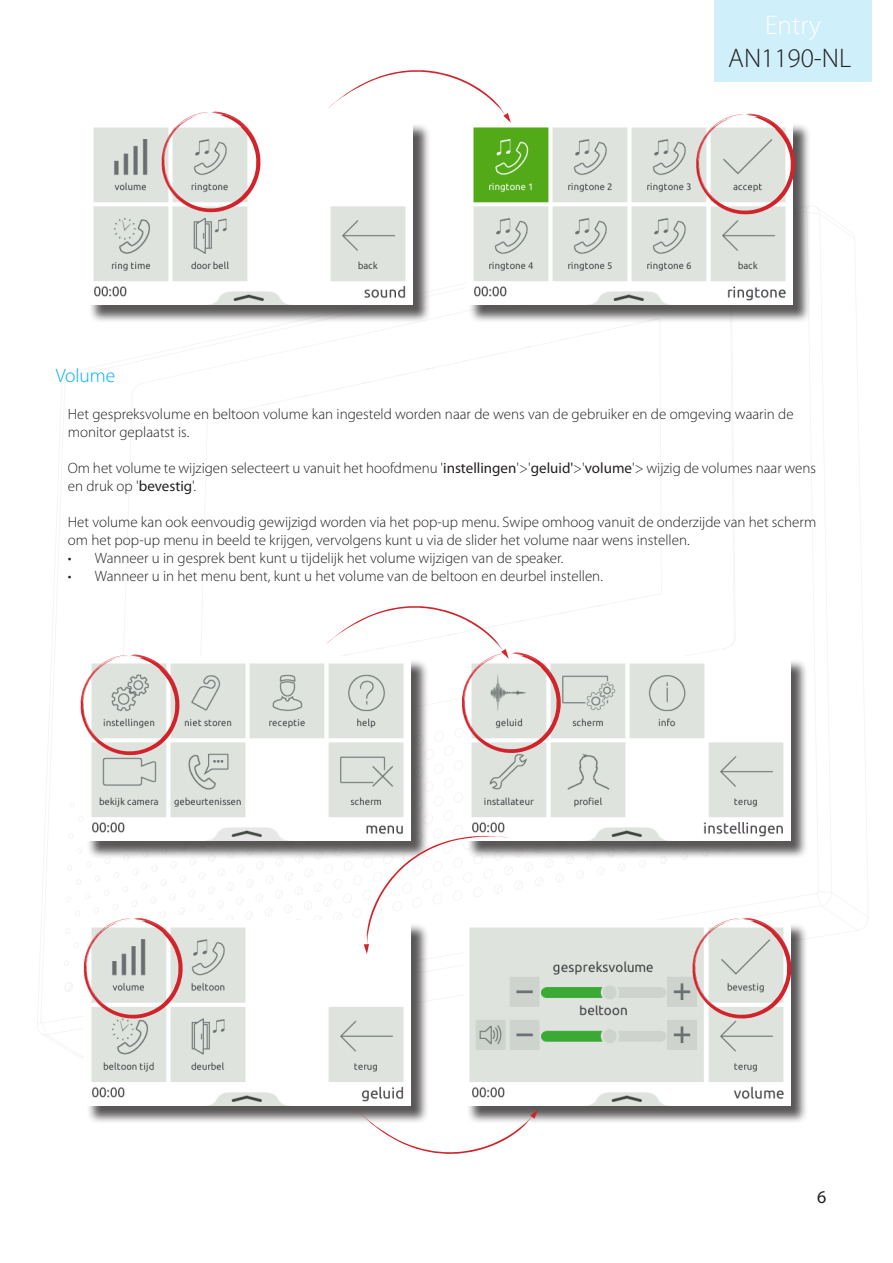
<style>
.page{position:relative;width:893px;height:1263px;background:#fff}
.page>*{position:absolute;margin:0;border:0;box-sizing:border-box;transform-origin:0 0}
.t1{font:300 27px "Myriad Pro";color:#231f20}
.t2{font:300 27px "Myriad Pro";color:#fff}
.Section_title{font:300 19.5px "Myriad Pro";color:#00aeef}
.t3{font:18px "Myriad Pro";color:#231f20}
.Text_-_9pt_Bold_Tile{font:300 15px "Myriad Pro";color:#231f20}
.s1{font-weight:400}
</style>
<div class="page">
<div style="left:714px;top:0;width:158px;height:81px;background:#cfeffb"></div>
<div style="left:88px;top:122px;width:343px;height:202px;background:#231f20;opacity:.75"></div>
<img style="left:88px;top:122px;width:324px;height:183px">
<div style="left:468px;top:122px;width:343px;height:202px;background:#231f20;opacity:.75"></div>
<img style="left:468px;top:122px;width:324px;height:183px">
<svg style="left:161px;top:112px;width:100px;height:101px"></svg>
<svg style="left:696px;top:114px;width:99px;height:101px"></svg>
<svg style="left:327px;top:70px;width:184px;height:53px"></svg>
<div style="left:86px;top:658px;width:343px;height:202px;background:#231f20;opacity:.75"></div>
<img style="left:86px;top:658px;width:239px;height:183px">
<div style="left:86px;top:923px;width:343px;height:201px;background:#231f20;opacity:.75"></div>
<img style="left:86px;top:923px;width:324px;height:182px">
<div style="left:466px;top:658px;width:343px;height:202px;background:#231f20;opacity:.75"></div>
<div style="left:466px;top:923px;width:343px;height:201px;background:#231f20;opacity:.75"></div>
<img style="left:466px;top:1019px;width:324px;height:86px">
<svg style="left:80px;top:654px;width:100px;height:102px"></svg>
<svg style="left:84px;top:918px;width:99px;height:101px"></svg>
<svg style="left:325px;top:606px;width:466px;height:413px"></svg>
<svg style="left:354px;top:1106px;width:184px;height:48px"></svg>
<h1 class="t2" style="left:765px;top:8px;width:58px">Entry</h1>
<h1 class="t1" style="left:728px;top:41px;width:125px">AN1190-NL</h1>
<p class="Section_title" style="left:56px;top:363px;width:61px">Volume</p>
<p class="Text_-_9pt_Bold_Tile" style="left:68px;top:405px;width:727px">Het gespreksvolume en beltoon volume kan ingesteld worden naar de wens van de gebruiker en de omgeving waarin de</p>
<p class="Text_-_9pt_Bold_Tile" style="left:68px;top:423px;width:123px">monitor geplaatst is.</p>
<p class="Text_-_9pt_Bold_Tile" style="left:68px;top:459px;width:750px">Om het volume te wijzigen selecteert u vanuit het hoofdmenu '<span class="s1">instellingen</span>'&gt;'<span class="s1">geluid'</span>&gt;'<span class="s1">volume</span>'&gt; wijzig de volumes naar wens</p>
<p class="Text_-_9pt_Bold_Tile" style="left:68px;top:477px;width:130px">en druk op '<span class="s1">bevestig</span>'.</p>
<p class="Text_-_9pt_Bold_Tile" style="left:68px;top:513px;width:750px">Het volume kan ook eenvoudig gewijzigd worden via het pop-up menu. Swipe omhoog vanuit de onderzijde van het scherm</p>
<p class="Text_-_9pt_Bold_Tile" style="left:68px;top:531px;width:623px">om het pop-up menu in beeld te krijgen, vervolgens kunt u via de slider het volume naar wens instellen.</p>
<p class="Text_-_9pt_Bold_Tile" style="left:68px;top:549px;width:497px">• Wanneer u in gesprek bent kunt u tijdelijk het volume wijzigen van de speaker.</p>
<p class="Text_-_9pt_Bold_Tile" style="left:68px;top:567px;width:537px">• Wanneer u in het menu bent, kunt u het volume van de beltoon en deurbel instellen.</p>
<p class="t3" style="left:817px;top:1185px;width:11px">6</p>
</div>
